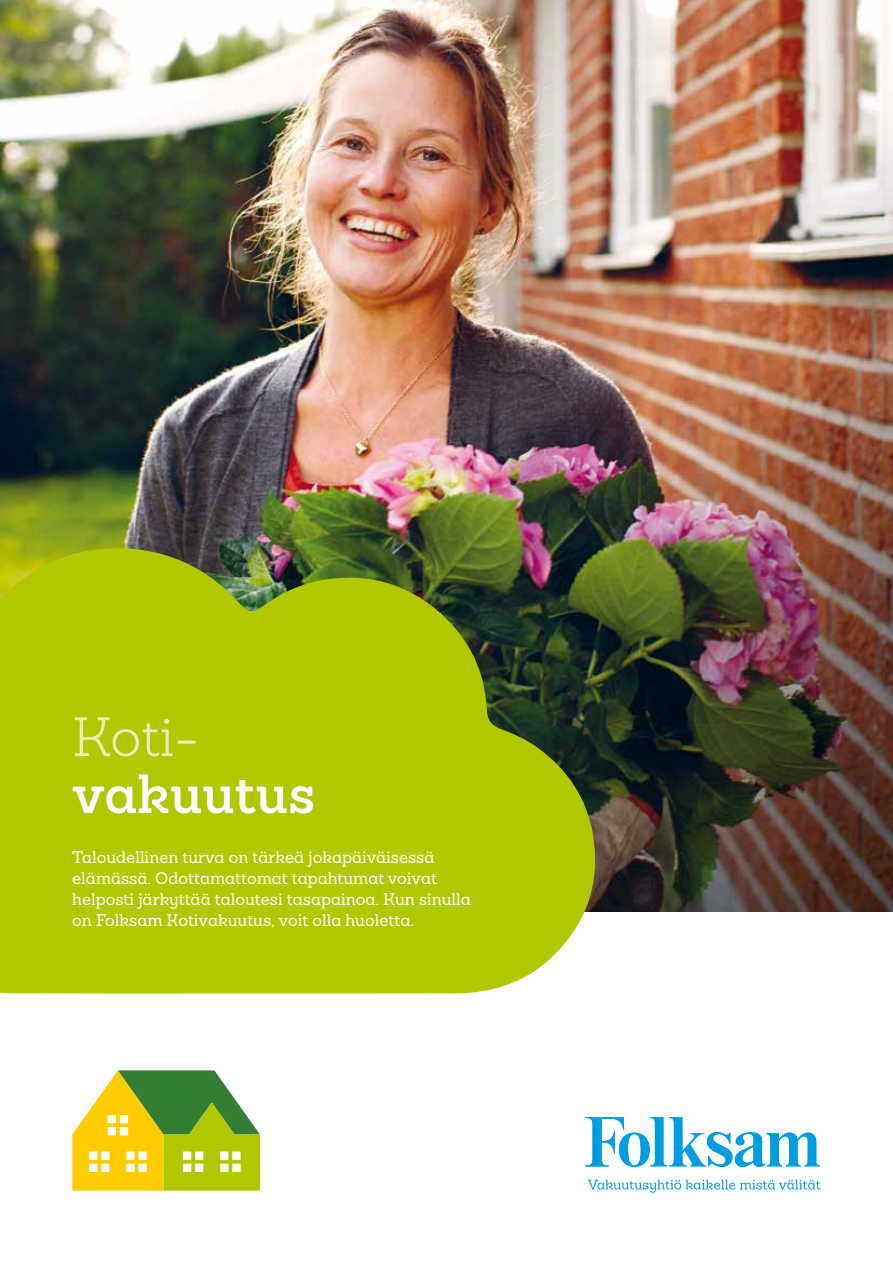
<style>
.page{position:relative;width:893px;height:1263px;background:#fff}
.page>*{position:absolute;margin:0;border:0;box-sizing:border-box;transform-origin:0 0}
.t1{font:600 54px "Sanchez Folksam";color:#fff}
.t2{font:300 54px "Sanchez Folksam";color:#e8edb9}
.t3{font:500 16.5px/21px "Sanchez Folksam";color:#fff}
</style>
<div class="page">
<img style="left:0;top:0;width:893px;height:911px">
<svg style="left:72px;top:1070px;width:188px;height:121px"></svg>
<div style="left:183px;top:1164px;width:8px;height:8px;background:#fff"></div>
<div style="left:183px;top:1151px;width:8px;height:9px;background:#fff"></div>
<div style="left:195px;top:1164px;width:8px;height:8px;background:#fff"></div>
<div style="left:195px;top:1151px;width:8px;height:9px;background:#fff"></div>
<div style="left:220px;top:1164px;width:8px;height:8px;background:#fff"></div>
<div style="left:220px;top:1151px;width:8px;height:9px;background:#fff"></div>
<div style="left:232px;top:1164px;width:9px;height:8px;background:#fff"></div>
<div style="left:232px;top:1151px;width:9px;height:9px;background:#fff"></div>
<svg style="left:585px;top:1117px;width:235px;height:50px"></svg>
<svg style="left:588px;top:1180px;width:233px;height:13px"></svg>
<svg style="left:0;top:546px;width:601px;height:448px;background:#9fb40a"></svg>
<h1 class="t2" style="left:72px;top:703px;width:129px">Koti-</h1>
<h1 class="t1" style="left:72px;top:758px;width:245px">vakuutus</h1>
<p class="t3" style="left:72px;top:846px;width:400px">Taloudellinen turva on tärkeä jokapäiväisessä elämässä. Odottamattomat tapahtumat voivat helposti järkyttää taloutesi tasapainoa. Kun sinulla on Folksam Kotivakuutus, voit olla huoletta.</p>
</div>
